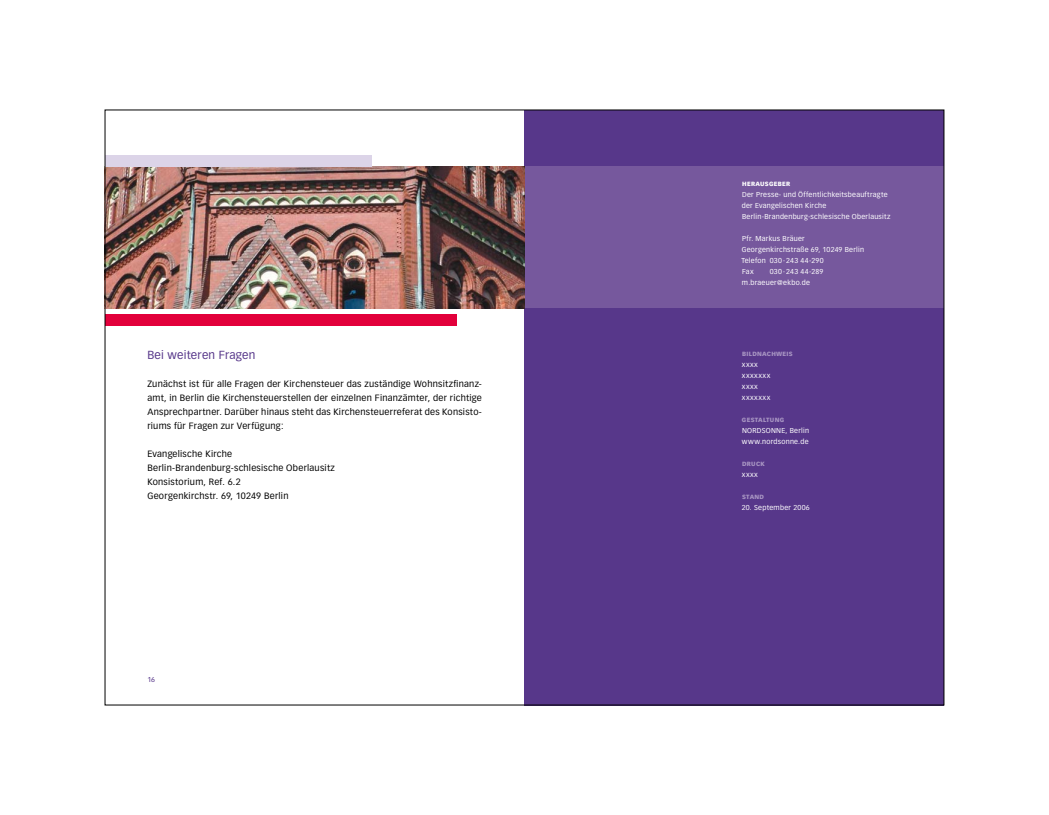
<style>
.page{position:relative;width:1049px;height:815px;background:#fff}
.page>*{position:absolute;margin:0;border:0;box-sizing:border-box;transform-origin:0 0}
.t1{font:11.5px "Vectora LH";letter-spacing:.015em;color:#57378a}
.t2{font:9px/14px "Vectora LH";letter-spacing:.025em;color:#000;text-align:justify}
.t3{font:7px/11px "Vectora LH";letter-spacing:.035em;color:#fff}
.t4{font:7px/11px "Vectora LH";letter-spacing:.075em;color:#fff}
.t5{font:7px "Vectora LH";color:#57378a}
.t6{font:900 6px "Vectora LH";letter-spacing:.045em;color:#a794c2}
.t7{font:900 6px "Vectora LH";letter-spacing:.045em;color:#fff}
</style>
<div class="page">
<div style="left:524px;top:110px;width:420px;height:595px;background:#57378a"></div>
<div style="left:524px;top:167px;width:420px;height:141px;background:#76589d"></div>
<img style="left:107px;top:167px;width:417px;height:141px">
<div style="left:105px;top:155px;width:266px;height:12px;background:#dcd4e8"></div>
<div style="left:105px;top:314px;width:351px;height:11px;background:#e2003b"></div>
<p class="t1" style="left:147px;top:350px;width:109px">Bei weiteren Fragen</p>
<p class="t2" style="left:147px;top:378px;width:336px">Zunächst ist für alle Fragen der Kirchensteuer das zuständige Wohnsitzfinanz&shy;amt, in Berlin die Kirchensteuerstellen der einzelnen Finanzämter, der richtige Ansprechpartner. Darüber hinaus steht das Kirchensteuerreferat des Konsisto&shy;riums für Fragen zur Verfügung:</p>
<p class="t2" style="left:147px;top:448px;width:189px;text-align:left">Evangelische Kirche<br>Berlin-Brandenburg-schlesische Oberlausitz<br>Konsistorium, Ref. 6.2<br>Georgenkirchstr. 69, 10249 Berlin</p>
<p class="t5" style="left:147px;top:677px;width:9px">16</p>
<p class="t7" style="left:742px;top:181px;width:50px">HERAUSGEBER</p>
<p class="t3" style="left:742px;top:189px;width:150px">Der Presse- und Öffentlichkeitsbeauftragte der Evangelischen Kirche<br>Berlin-Brandenburg-schlesische Oberlausitz</p>
<p class="t3" style="left:741px;top:233px;width:124px">Pfr. Markus Bräuer<br>Georgenkirchstraße 69, 10249 Berlin<br>Telefon 030 · 243 44-290<br>Fax</p>
<p class="t3" style="left:742px;top:266px;width:83px;text-indent:28px">030 · 243 44-289 m.braeuer@ekbo.de</p>
<p class="t6" style="left:742px;top:351px;width:52px">BILDNACHWEIS</p>
<p class="t4" style="left:742px;top:359px;width:30px">xxxx xxxxxxx xxxx xxxxxxx</p>
<p class="t6" style="left:742px;top:417px;width:44px">GESTALTUNG</p>
<p class="t3" style="left:742px;top:425px;width:69px">NORDSONNE, Berlin www.nordsonne.de</p>
<p class="t6" style="left:742px;top:461px;width:24px">DRUCK</p>
<p class="t3" style="left:742px;top:469px;width:18px">xxxx</p>
<p class="t6" style="left:742px;top:494px;width:24px">STAND</p>
<p class="t3" style="left:742px;top:502px;width:70px">20. September 2006</p>
</div>
